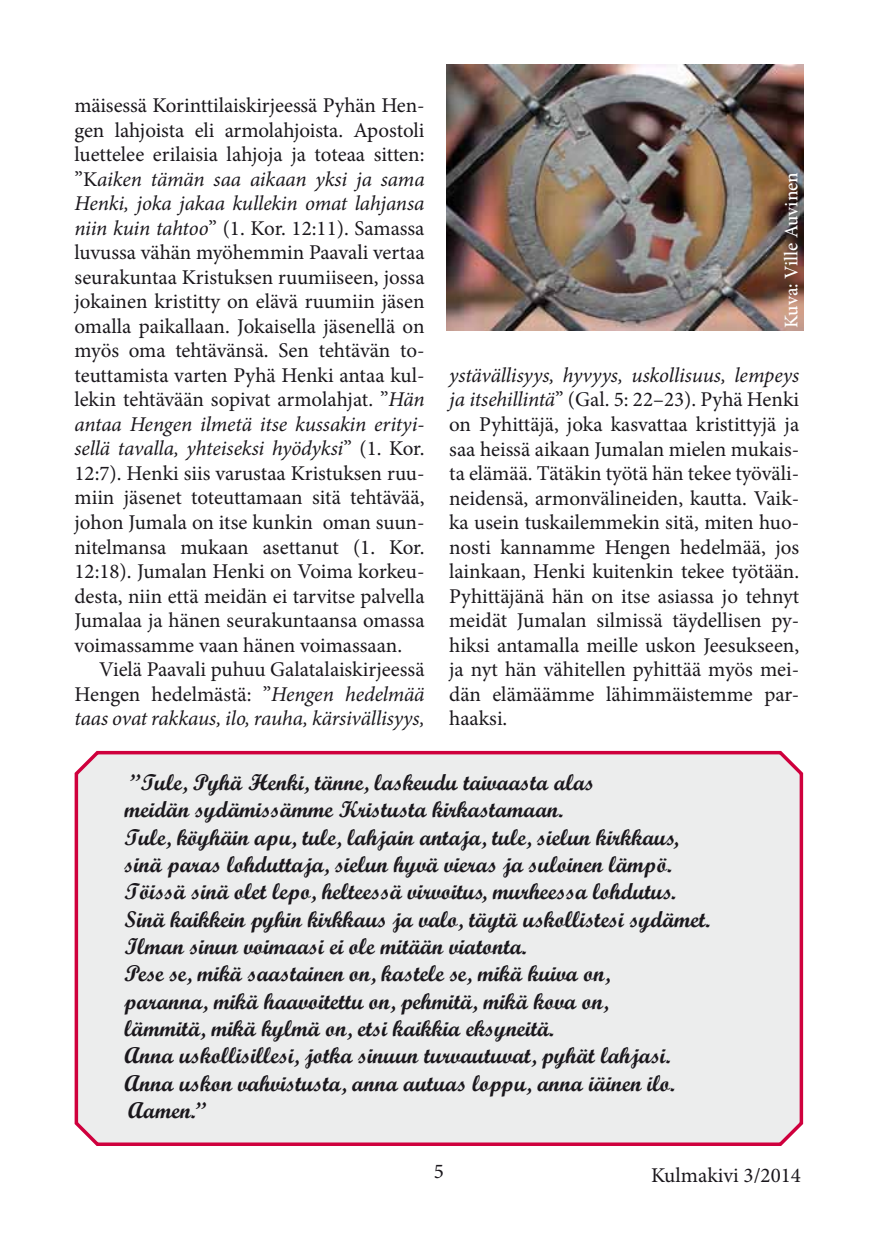
<style>
.page{position:relative;width:874px;height:1241px;background:#fff}
.page>*{position:absolute;margin:0;border:0;box-sizing:border-box;transform-origin:0 0}
.t1{font:22.75px/27.3px "Script MT Bold";color:#1a171c}
.t2{font:21px/24.5px "Minion Pro";letter-spacing:-.005em;color:#1a171c;text-align:justify}
.t3{font:italic 21px/24.5px "Minion Pro";letter-spacing:-.005em;color:#1a171c;text-align:justify}
.t4{font:500 19.25px "Minion Pro";letter-spacing:-.005em;color:#fff}
.s1{font-style:italic}
.s2{font-style:normal}
</style>
<div class="page">
<div style="left:74px;top:750px;width:730px;height:396px;background:#eceded"></div>
<img style="left:446px;top:64px;width:356px;height:266px">
<p class="t2" style="left:74px;top:93px;width:351px">mäisessä Korinttilaiskirjeessä Pyhän Hen&shy;gen lahjoista eli armolahjoista. Apostoli luettelee erilaisia lahjoja ja toteaa sitten: ”K<span class="s1">aiken tämän saa aikaan yksi ja sama Henki, joka jakaa kullekin omat lahjansa niin kuin tahtoo</span>” (1. Kor. 12:11). Samassa luvussa vähän myöhemmin Paavali vertaa seurakuntaa Kristuksen ruumiiseen, jossa jokainen kristitty on elävä ruumiin jäsen omalla paikallaan. Jokaisella jäsenellä on myös oma tehtävänsä. Sen tehtävän to&shy;teuttamista varten Pyhä Henki antaa kul&shy;lekin tehtävään sopivat armolahjat. ”<span class="s1">Hän antaa Hengen ilmetä itse kussakin erityi&shy;sellä tavalla, yhteiseksi hyödyksi</span>” (1. Kor.<br>12:7). Henki siis varustaa Kristuksen ruu&shy;miin jäsenet toteuttamaan sitä tehtävää, johon Jumala on itse kunkin oman suun&shy;nitelmansa mukaan asettanut (1. Kor.<br>12:18). Jumalan Henki on Voima korkeu&shy;desta, niin että meidän ei tarvitse palvella Jumalaa ja hänen seurakuntaansa omassa voimassamme vaan hänen voimassaan.</p>
<p class="t3" style="left:74px;top:657px;width:351px;text-indent:25px"><span class="s2">Vielä Paavali puhuu Galatalaiskirjeessä Hengen hedelmästä: ”</span>Hengen hedelmää taas ovat rakkaus, ilo, rauha, kärsivällisyys,</p>
<p class="t4" style="left:778px;top:328px;width:157px;rotate:-90deg">Kuva: Ville Auvinen</p>
<p class="t2" style="left:449px;top:363px;width:351px"><span class="s1">ystävällisyys, hyvyys, uskollisuus, lempeys ja itsehillintä</span>” (Gal. 5: 22–23). Pyhä Henki on Pyhittäjä, joka kasvattaa kristittyjä ja saa heissä aikaan Jumalan mielen mukais&shy;ta elämää. Tätäkin työtä hän tekee työväli&shy;neidensä, armonvälineiden, kautta. Vaik&shy;ka usein tuskailemmekin sitä, miten huo&shy;nosti kannamme Hengen hedelmää, jos lainkaan, Henki kuitenkin tekee työtään.<br>Pyhittäjänä hän on itse asiassa jo tehnyt meidät Jumalan silmissä täydellisen py&shy;hiksi antamalla meille uskon Jeesukseen, ja nyt hän vähitellen pyhittää myös mei&shy;dän elämäämme lähimmäistemme par&shy;haaksi.</p>
<p class="t1" style="left:124px;top:768px;width:586px">”Tule, Pyhä Henki, tänne, laskeudu taivaasta alas<br>meidän sydämissämme Kristusta kirkastamaan.<br>Tule, köyhäin apu, tule, lahjain antaja, tule, sielun kirkkaus, sinä paras lohduttaja, sielun hyvä vieras ja suloinen lämpö.<br>Töissä sinä olet lepo, helteessä virvoitus, murheessa lohdutus.<br>Sinä kaikkein pyhin kirkkaus ja valo, täytä uskollistesi sydämet.<br>Ilman sinun voimaasi ei ole mitään viatonta.<br>Pese se, mikä saastainen on, kastele se, mikä kuiva on,<br>paranna, mikä haavoitettu on, pehmitä, mikä kova on,<br>lämmitä, mikä kylmä on, etsi kaikkia eksyneitä.<br>Anna uskollisillesi, jotka sinuun turvautuvat, pyhät lahjasi.<br>Anna uskon vahvistusta, anna autuas loppu, anna iäinen ilo.<br>Aamen.”</p>
<p class="t2" style="left:433px;top:1158px;width:12px">5</p>
<p class="t2" style="left:650px;top:1162px;width:151px">Kulmakivi 3/2014</p>
</div>
